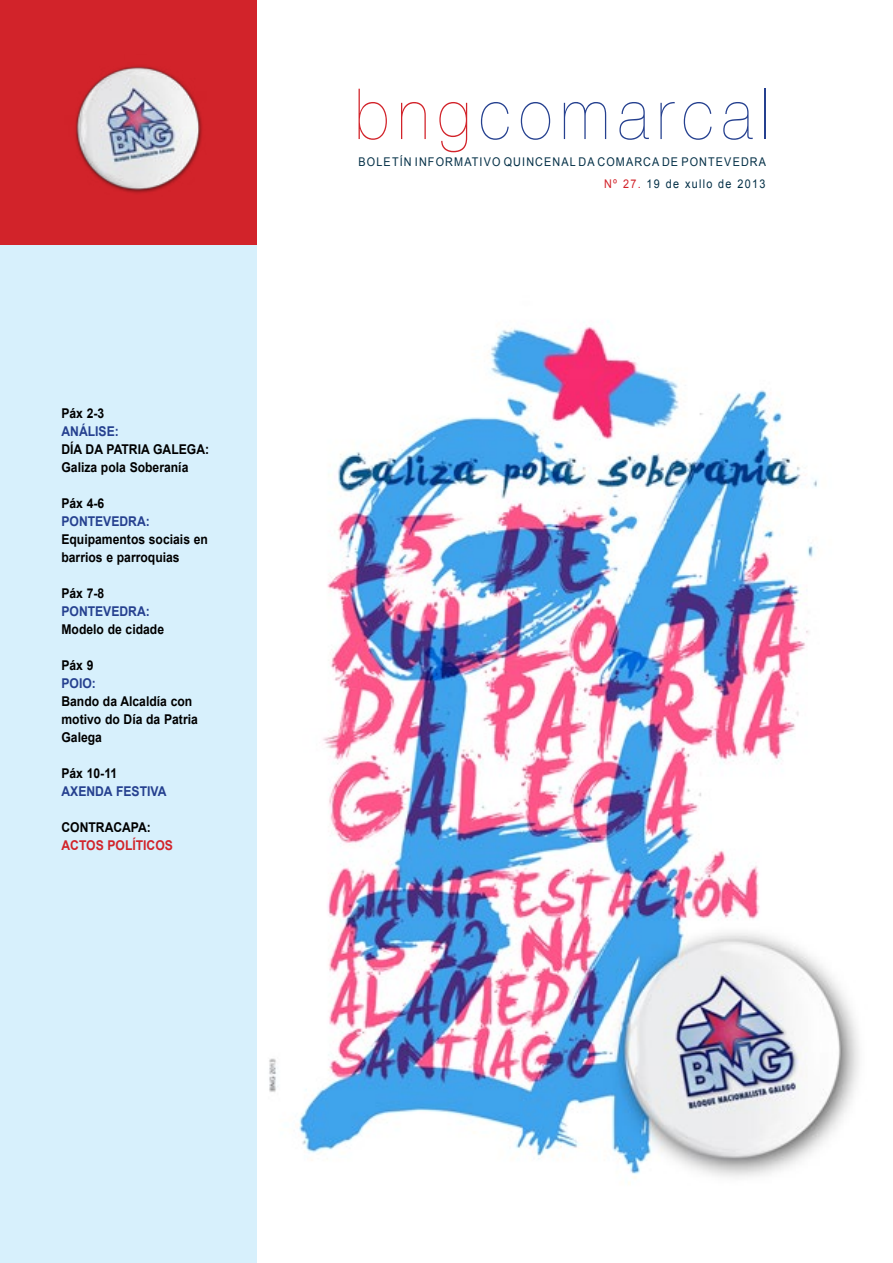
<style>
.page{position:relative;width:893px;height:1263px;background:#fff}
.page>*{position:absolute;margin:0;border:0;box-sizing:border-box;transform-origin:0 0}
.t1{font:200 70.5px "Helvetica Neue";letter-spacing:.13em;color:#25408f;scale:.9 1}
.t2{font:700 13.5px/18px "Arial";color:#000;scale:.9 1}
.t3{font:700 13.5px "Arial";color:#25408f;scale:.9 1}
.t4{font:700 13.5px "Arial";color:#d2232a;scale:.9 1}
.t5{font:12px/22.5px "Arial";letter-spacing:.105em;color:#032f46;text-align:right;scale:.9 1}
.s1{color:#d2232a}
</style>
<div class="page">
<img style="left:269px;top:326px;width:590px;height:858px">
<div style="left:0;top:0;width:257px;height:246px;background:#d2232a"></div>
<div style="left:0;top:246px;width:257px;height:1017px;background:#d7f0fc"></div>
<img style="left:75px;top:66px;width:127px;height:128px">
<p class="t2" style="left:61px;top:404px;width:49px">Páx 2-3</p>
<p class="t3" style="left:61px;top:422px;width:65px">ANÁLISE:</p>
<p class="t2" style="left:61px;top:440px;width:166px">DÍA DA PATRIA GALEGA:<br>Galiza pola Soberanía</p>
<p class="t2" style="left:61px;top:494px;width:49px">Páx 4-6</p>
<p class="t3" style="left:61px;top:512px;width:100px">PONTEVEDRA:</p>
<p class="t2" style="left:61px;top:530px;width:164px">Equipamentos sociais en barrios e parroquias</p>
<p class="t2" style="left:61px;top:584px;width:49px">Páx 7-8</p>
<p class="t3" style="left:61px;top:602px;width:100px">PONTEVEDRA:</p>
<p class="t2" style="left:61px;top:620px;width:116px">Modelo de cidade</p>
<p class="t2" style="left:61px;top:656px;width:37px">Páx 9</p>
<p class="t3" style="left:61px;top:674px;width:40px">POIO:</p>
<p class="t2" style="left:61px;top:692px;width:153px">Bando da Alcaldía con motivo do Día da Patria<br>Galega</p>
<p class="t2" style="left:61px;top:764px;width:63px">Páx 10-11</p>
<p class="t3" style="left:61px;top:782px;width:118px">AXENDA FESTIVA</p>
<p class="t2" style="left:61px;top:818px;width:101px">CONTRACAPA:</p>
<p class="t4" style="left:61px;top:836px;width:125px">ACTOS POLÍTICOS</p>
<h1 class="t1" style="left:355px;top:73px;width:461px"><span class="s1">bng</span>comarcal</h1>
<p class="t5" style="left:359px;top:150px;width:454px">BOLETÍN INFORMATIVO QUINCENAL DA COMARCA DE PONTEVEDRA<br><span class="s1">Nº 27.</span> 19 de xullo de 2013</p>
</div>
